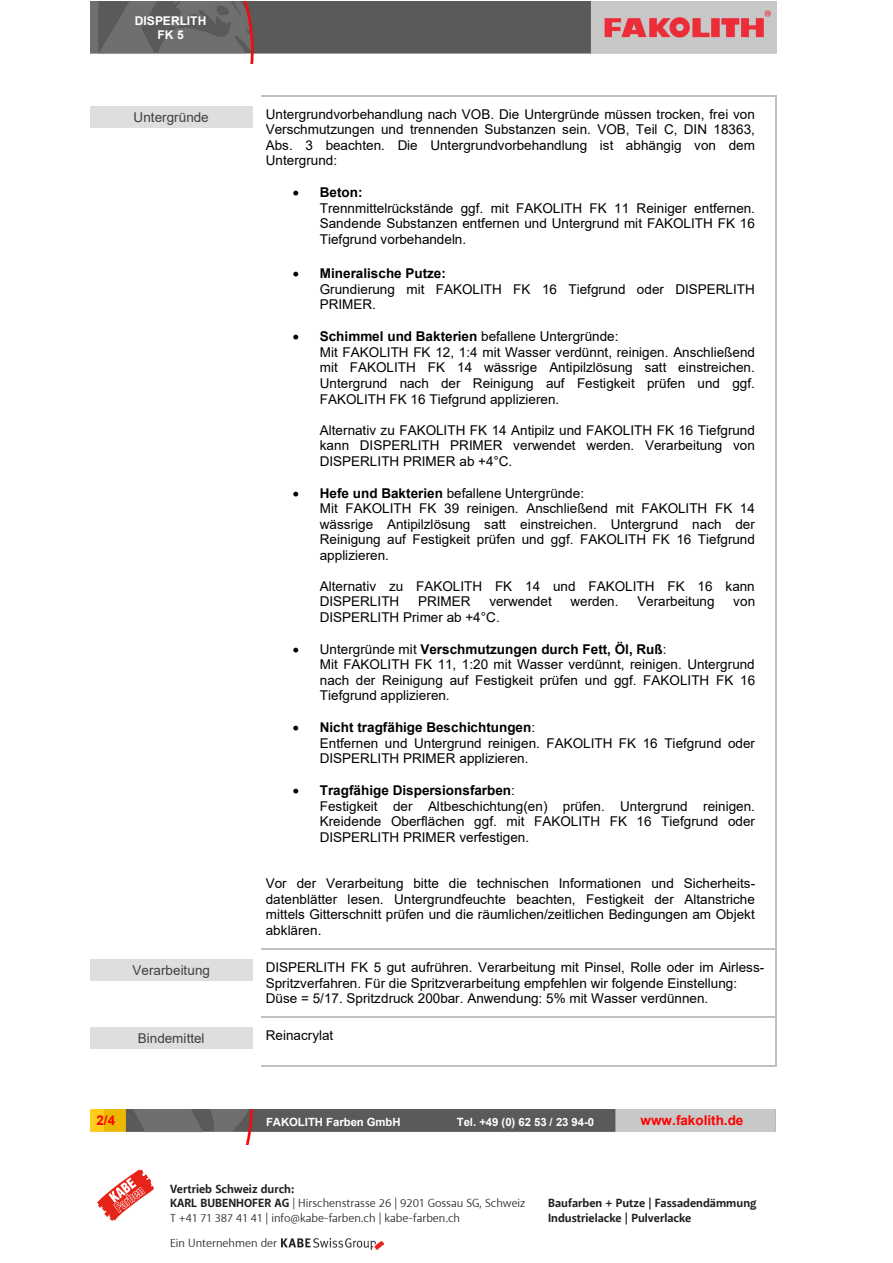
<style>
.page{position:relative;width:893px;height:1263px;background:#fff}
.page>*{position:absolute;margin:0;border:0;box-sizing:border-box;transform-origin:0 0}
.t1{font:13.5px/15.6px "Arial";letter-spacing:.005em;color:#000}
.t2{font:13.5px "Arial";letter-spacing:.005em;color:#404040}
.t3{font:700 13.5px "Arial";color:#f00}
.t4{font:12px "Akagi Pro";color:#231f20}
.t5{font:700 12px "Akagi Pro";color:#231f20}
.t6{font:700 12px/13.8px "Arial";letter-spacing:-.005em;color:#fff;text-align:center}
.t7{font:700 11.4px "Arial";letter-spacing:-.005em;color:#fff}
.s1{font-weight:700}
</style>
<div class="page">
<img style="left:91px;top:2px;width:685px;height:61px">
<img style="left:91px;top:1109px;width:684px;height:36px">
<div style="left:90px;top:106px;width:162px;height:22px;background:#dedede"></div>
<hr style="left:261px;top:95px;width:514px;height:1px;background:#c0c0c0">
<svg style="left:775px;top:95px;width:2px;height:11px"></svg>
<hr style="left:775px;top:106px;width:2px;height:842px;background:#c0c0c0">
<div style="left:90px;top:959px;width:162px;height:22px;background:#dedede"></div>
<hr style="left:261px;top:948px;width:514px;height:2px;background:#c0c0c0">
<svg style="left:775px;top:948px;width:2px;height:11px"></svg>
<hr style="left:775px;top:959px;width:2px;height:58px;background:#c0c0c0">
<div style="left:90px;top:1028px;width:162px;height:21px;background:#dedede"></div>
<hr style="left:261px;top:1017px;width:514px;height:1px;background:#c0c0c0">
<svg style="left:775px;top:1017px;width:2px;height:11px"></svg>
<hr style="left:261px;top:1065px;width:514px;height:1px;background:#c0c0c0">
<hr style="left:775px;top:1028px;width:2px;height:37px;background:#c0c0c0">
<svg style="left:97px;top:1169px;width:57px;height:52px"></svg>
<img style="left:281px;top:1238px;width:103px;height:12px">
<p class="t6" style="left:135px;top:14px;width:73px">DISPERLITH<br>FK 5</p>
<p class="t2" style="left:134px;top:108px;width:77px">Untergründe</p>
<p class="t1" style="left:266px;top:106px;width:491px;text-align:justify">Untergrundvorbehandlung nach VOB. Die Untergründe müssen trocken, frei von Verschmutzungen und trennenden Substanzen sein. VOB, Teil C, DIN 18363, Abs. 3 beachten. Die Untergrundvorbehandlung ist abhängig von dem Untergrund:</p>
<p class="t1" style="left:320px;top:185px;width:437px;text-indent:-27px">• <span class="s1">Beton:<br></span>Trennmittelrückstände ggf. mit FAKOLITH FK 11 Reiniger entfernen.<br>Sandende Substanzen entfernen und Untergrund mit FAKOLITH FK 16<br>Tiefgrund vorbehandeln.</p>
<p class="t1" style="left:320px;top:266px;width:437px;text-indent:-27px">• <span class="s1">Mineralische Putze:<br></span>Grundierung mit FAKOLITH FK 16 Tiefgrund oder DISPERLITH<br>PRIMER.</p>
<p class="t1" style="left:320px;top:329px;width:437px;text-indent:-27px">• <span class="s1">Schimmel und Bakterien</span> befallene Untergründe:<br>Mit FAKOLITH FK 12, 1:4 mit Wasser verdünnt, reinigen. Anschließend mit FAKOLITH FK 14 wässrige Antipilzlösung satt einstreichen.<br>Untergrund nach der Reinigung auf Festigkeit prüfen und ggf.<br>FAKOLITH FK 16 Tiefgrund applizieren.</p>
<p class="t1" style="left:320px;top:422px;width:437px;text-align:justify">Alternativ zu FAKOLITH FK 14 Antipilz und FAKOLITH FK 16 Tiefgrund kann DISPERLITH PRIMER verwendet werden. Verarbeitung von DISPERLITH PRIMER ab +4°C.</p>
<p class="t1" style="left:320px;top:485px;width:437px;text-indent:-27px">• <span class="s1">Hefe und Bakterien</span> befallene Untergründe:<br>Mit FAKOLITH FK 39 reinigen. Anschließend mit FAKOLITH FK 14 wässrige Antipilzlösung satt einstreichen. Untergrund nach der Reinigung auf Festigkeit prüfen und ggf. FAKOLITH FK 16 Tiefgrund applizieren.</p>
<p class="t1" style="left:320px;top:578px;width:437px">Alternativ zu FAKOLITH FK 14 und FAKOLITH FK 16 kann<br>DISPERLITH</p>
<p class="t1" style="left:418px;top:594px;width:54px">PRIMER</p>
<p class="t1" style="left:489px;top:594px;width:64px">verwendet</p>
<p class="t1" style="left:570px;top:594px;width:50px">werden.</p>
<p class="t1" style="left:637px;top:594px;width:79px">Verarbeitung</p>
<p class="t1" style="left:733px;top:594px;width:23px">von</p>
<p class="t1" style="left:320px;top:609px;width:181px">DISPERLITH Primer ab +4°C.</p>
<p class="t1" style="left:320px;top:641px;width:437px;text-indent:-27px">• Untergründe mit <span class="s1">Verschmutzungen durch Fett, Öl, Ruß</span>:<br>Mit FAKOLITH FK 11, 1:20 mit Wasser verdünnt, reinigen. Untergrund nach der Reinigung auf Festigkeit prüfen und ggf. FAKOLITH FK 16<br>Tiefgrund applizieren.</p>
<p class="t1" style="left:320px;top:720px;width:437px;text-indent:-27px">• <span class="s1">Nicht tragfähige Beschichtungen</span>:<br>Entfernen und Untergrund reinigen. FAKOLITH FK 16 Tiefgrund oder<br>DISPERLITH PRIMER applizieren.</p>
<p class="t1" style="left:320px;top:783px;width:437px;text-indent:-27px">• <span class="s1">Tragfähige Dispersionsfarben</span>:<br>Festigkeit der Altbeschichtung(en) prüfen. Untergrund reinigen.<br>Kreidende Oberflächen ggf. mit FAKOLITH FK 16 Tiefgrund oder DISPERLITH PRIMER verfestigen.</p>
<p class="t1" style="left:266px;top:876px;width:491px;text-align:justify">Vor der Verarbeitung bitte die technischen Informationen und Sicherheits&shy;datenblätter lesen. Untergrundfeuchte beachten, Festigkeit der Altanstriche mittels Gitterschnitt prüfen und die räumlichen/zeitlichen Bedingungen am Objekt abklären.</p>
<p class="t2" style="left:133px;top:961px;width:79px">Verarbeitung</p>
<p class="t1" style="left:266px;top:960px;width:500px">DISPERLITH FK 5 gut aufrühren. Verarbeitung mit Pinsel, Rolle oder im Airless-<br>Spritzverfahren. Für die Spritzverarbeitung empfehlen wir folgende Einstellung:<br>Düse = 5/17. Spritzdruck 200bar. Anwendung: 5% mit Wasser verdünnen.</p>
<p class="t2" style="left:138px;top:1029px;width:68px">Bindemittel</p>
<p class="t1" style="left:266px;top:1028px;width:69px">Reinacrylat</p>
<p class="t3" style="left:96px;top:1111px;width:20px">2/4</p>
<p class="t7" style="left:266px;top:1114px;width:136px">FAKOLITH Farben GmbH</p>
<p class="t7" style="left:457px;top:1114px;width:139px">Tel. +49 (0) 62 53 / 23 94-0</p>
<p class="t3" style="left:640px;top:1111px;width:104px">www.fakolith.de</p>
<p class="t5" style="left:170px;top:1181px;width:126px">Vertrieb Schweiz durch:</p>
<p class="t4" style="left:170px;top:1196px;width:357px"><span class="s1">KARL BUBENHOFER AG</span> | Hirschenstrasse 26 | 9201 Gossau SG, Schweiz</p>
<p class="t5" style="left:548px;top:1196px;width:210px">Baufarben + Putze | Fassadendämmung</p>
<p class="t4" style="left:170px;top:1210px;width:292px">T +41 71 387 41 41 | info@kabe-farben.ch | kabe-farben.ch</p>
<p class="t5" style="left:548px;top:1210px;width:145px">Industrielacke | Pulverlacke</p>
<p class="t4" style="left:170px;top:1235px;width:109px">Ein Unternehmen der</p>
</div>
